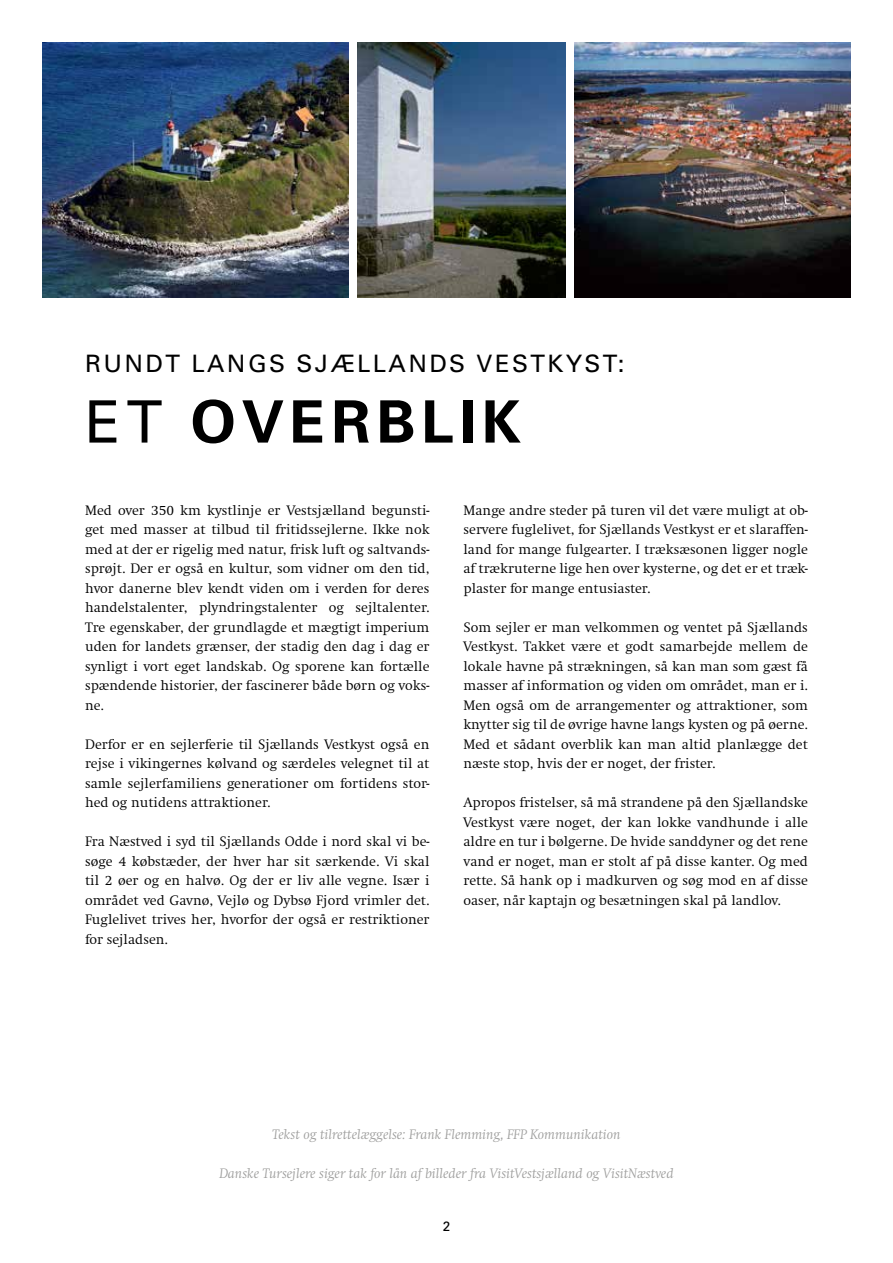
<style>
.page{position:relative;width:893px;height:1263px;background:#fff}
.page>*{position:absolute;margin:0;border:0;box-sizing:border-box;transform-origin:0 0}
.t1{font:700 58.5px "Univers";letter-spacing:.1em;color:#000}
.t2{font:24px "Univers";letter-spacing:.1em;color:#000}
.t3{font:300 14.25px/19.5px "Swift";color:#000;text-align:justify}
.t4{font:italic 300 14.25px "Swift";color:#9d9d9c}
.t5{font:13.5px "Univers";color:#000}
.s1{font-weight:400}
</style>
<div class="page">
<img style="left:43px;top:43px;width:306px;height:255px">
<img style="left:574px;top:43px;width:276px;height:255px">
<img style="left:357px;top:43px;width:209px;height:255px">
<h2 class="t2" style="left:85px;top:350px;width:541px">RUNDT LANGS SJÆLLANDS VESTKYST:</h2>
<h1 class="t1" style="left:85px;top:386px;width:437px"><span class="s1">ET</span> OVERBLIK</h1>
<p class="t3" style="left:85px;top:501px;width:346px">Med over 350 km kystlinje er Vestsjælland begunsti&shy;get med masser at tilbud til fritidssejlerne. Ikke nok med at der er rigelig med natur, frisk luft og saltvands&shy;sprøjt. Der er også en kultur, som vidner om den tid, hvor danerne blev kendt viden om i verden for deres handelstalenter, plyndringstalenter og sejltalenter.<br>Tre egenskaber, der grundlagde et mægtigt imperium uden for landets grænser, der stadig den dag i dag er synligt i vort eget landskab. Og sporene kan fortælle spændende historier, der fascinerer både børn og voks&shy;ne.</p>
<p class="t3" style="left:85px;top:735px;width:346px">Derfor er en sejlerferie til Sjællands Vestkyst også en rejse i vikingernes kølvand og særdeles velegnet til at samle sejlerfamiliens generationer om fortidens stor&shy;hed og nutidens attraktioner.</p>
<p class="t3" style="left:85px;top:832px;width:346px">Fra Næstved i syd til Sjællands Odde i nord skal vi be&shy;søge 4 købstæder, der hver har sit særkende. Vi skal til 2 øer og en halvø. Og der er liv alle vegne. Især i området ved Gavnø, Vejlø og Dybsø Fjord vrimler det.<br>Fuglelivet trives her, hvorfor der også er restriktioner for sejladsen.</p>
<p class="t3" style="left:463px;top:501px;width:346px">Mange andre steder på turen vil det være muligt at ob&shy;servere fuglelivet, for Sjællands Vestkyst er et slaraffen&shy;land for mange fulgearter. I træksæsonen ligger nogle af trækruterne lige hen over kysterne, og det er et træk&shy;plaster for mange entusiaster.</p>
<p class="t3" style="left:463px;top:618px;width:346px">Som sejler er man velkommen og ventet på Sjællands Vestkyst. Takket være et godt samarbejde mellem de lokale havne på strækningen, så kan man som gæst få masser af information og viden om området, man er i.<br>Men også om de arrangementer og attraktioner, som knytter sig til de øvrige havne langs kysten og på øerne.<br>Med et sådant overblik kan man altid planlægge det næste stop, hvis der er noget, der frister.</p>
<p class="t3" style="left:463px;top:793px;width:346px">Apropos fristelser, så må strandene på den Sjællandske Vestkyst være noget, der kan lokke vandhunde i alle aldre en tur i bølgerne. De hvide sanddyner og det rene vand er noget, man er stolt af på disse kanter. Og med rette. Så hank op i madkurven og søg mod en af disse oaser, når kaptajn og besætningen skal på landlov.</p>
<p class="t4" style="left:272px;top:1126px;width:349px">Tekst og tilrettelæggelse: Frank Flemming, FFP Kommunikation</p>
<p class="t4" style="left:219px;top:1165px;width:456px">Danske Tursejlere siger tak for lån af billeder fra VisitVestsjælland og VisitNæstved</p>
<p class="t5" style="left:443px;top:1219px;width:9px">2</p>
</div>
